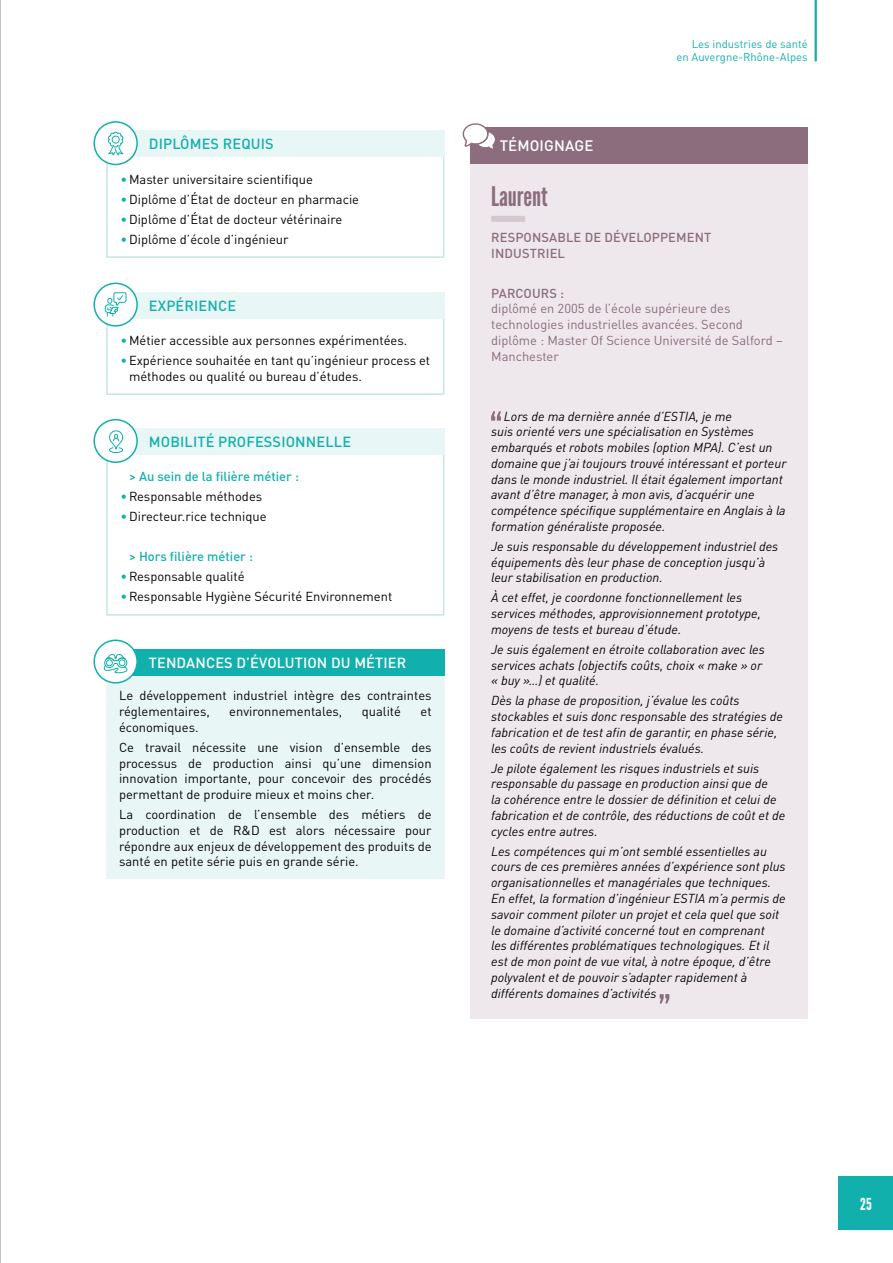
<style>
.page{position:relative;width:893px;height:1263px;background:#fff}
.page>*{position:absolute;margin:0;border:0;box-sizing:border-box;transform-origin:0 0}
.t1{font:27px "League Gothic";color:#8b6d7e}
.t2{font:16.5px "League Gothic";color:#fff}
.t3{font:500 15px "DIN Pro";letter-spacing:.01em;color:#fff}
.t4{font:500 14.55px "DIN Pro";letter-spacing:.01em;color:#12b0ac}
.t5{font:500 14.55px "DIN Pro";letter-spacing:.01em;color:#fff}
.t6{font:italic 12.9px/15.8px "DIN Pro";color:#040503}
.t7{font:12.9px/15.8px "DIN Pro";color:#040503}
.t8{font:12.9px/15.8px "DIN Pro";color:#8b6d7e}
.t9{font:500 12.9px/15.8px "DIN Pro";letter-spacing:.01em;color:#8b6d7e}
.t10{font:500 12.9px "DIN Pro";color:#12b0ac}
.t11{font:11.25px/13.5px "DIN Pro";color:#12b0ac;text-align:right}
.s1{color:#12b0ac}
</style>
<div class="page">
<hr style="left:815px;top:0;width:2px;height:61px;background:#12b0ac">
<div style="left:839px;top:1177px;width:54px;height:53px;background:#12b0ac"></div>
<div style="left:470px;top:161px;width:338px;height:858px;background:#eee8ec"></div>
<div style="left:491px;top:216px;width:34px;height:6px;background:#d5c7d0"></div>
<svg style="left:491px;top:411px;width:10px;height:10px"></svg>
<svg style="left:660px;top:994px;width:9px;height:9px"></svg>
<div style="left:470px;top:127px;width:338px;height:37px;background:#8b6d7e"></div>
<div style="left:106px;top:155px;width:338px;height:103px;border:2px solid #c6e5e4"></div>
<div style="left:106px;top:673px;width:338px;height:206px;background:#e9f6f6"></div>
<div style="left:106px;top:317px;width:338px;height:78px;border:2px solid #c6e5e4"></div>
<div style="left:106px;top:453px;width:338px;height:163px;border:2px solid #c6e5e4"></div>
<svg style="left:462px;top:123px;width:33px;height:26px"></svg>
<div style="left:106px;top:130px;width:338px;height:27px;background:#e9f6f6"></div>
<div style="left:106px;top:649px;width:338px;height:27px;background:#12b0ac"></div>
<div style="left:106px;top:292px;width:338px;height:27px;background:#e9f6f6"></div>
<div style="left:106px;top:428px;width:338px;height:27px;background:#e9f6f6"></div>
<div style="left:94px;top:122px;width:43px;height:42px;background:#fff;border-radius:50%"></div>
<svg style="left:108px;top:132px;width:16px;height:24px"></svg>
<div style="left:112px;top:136px;width:8px;height:8px;border:1px solid #12b0ac;border-radius:50%"></div>
<div style="left:93px;top:121px;width:45px;height:44px;border:2px solid #12b0ac;border-radius:50%"></div>
<div style="left:94px;top:640px;width:43px;height:43px;background:#fff;border-radius:50%"></div>
<svg style="left:94px;top:653px;width:34px;height:22px"></svg>
<div style="left:93px;top:639px;width:45px;height:44px;border:2px solid #12b0ac;border-radius:50%"></div>
<div style="left:94px;top:283px;width:43px;height:43px;background:#fff;border-radius:50%"></div>
<svg style="left:104px;top:292px;width:23px;height:24px"></svg>
<div style="left:93px;top:283px;width:45px;height:44px;border:2px solid #12b0ac;border-radius:50%"></div>
<div style="left:94px;top:420px;width:43px;height:42px;background:#fff;border-radius:50%"></div>
<div style="left:109px;top:430px;width:14px;height:19px;border:1px solid #12b0ac;border-radius:7px"></div>
<svg style="left:109px;top:434px;width:15px;height:19px"></svg>
<div style="left:93px;top:419px;width:45px;height:44px;border:2px solid #12b0ac;border-radius:50%"></div>
<hr style="left:0;top:0;width:1px;height:1263px;background:#888787">
<p class="t4" style="left:149px;top:139px;width:126px">DIPLÔMES REQUIS</p>
<p class="t7" style="left:121px;top:173px;width:194px"><span class="s1">•</span> Master universitaire scientifique</p>
<p class="t7" style="left:121px;top:193px;width:240px"><span class="s1">•</span> Diplôme d’État de docteur en pharmacie</p>
<p class="t7" style="left:121px;top:213px;width:223px"><span class="s1">•</span> Diplôme d’État de docteur vétérinaire</p>
<p class="t7" style="left:121px;top:233px;width:170px"><span class="s1">•</span> Diplôme d’école d’ingénieur</p>
<p class="t4" style="left:149px;top:300px;width:89px">EXPÉRIENCE</p>
<p class="t7" style="left:121px;top:334px;width:288px"><span class="s1">•</span> Métier accessible aux personnes expérimentées.</p>
<p class="t7" style="left:129px;top:354px;width:303px;text-indent:-9px"><span class="s1">•</span> Expérience souhaitée en tant qu’ingénieur process et méthodes ou qualité ou bureau d’études.</p>
<p class="t4" style="left:149px;top:437px;width:204px">MOBILITÉ PROFESSIONNELLE</p>
<p class="t10" style="left:129px;top:472px;width:171px">&gt; Au sein de la filière métier :</p>
<p class="t7" style="left:121px;top:490px;width:143px"><span class="s1">•</span> Responsable méthodes</p>
<p class="t7" style="left:121px;top:510px;width:147px"><span class="s1">•</span> Directeur.rice technique</p>
<p class="t10" style="left:129px;top:552px;width:125px">&gt; Hors filière métier :</p>
<p class="t7" style="left:121px;top:570px;width:126px"><span class="s1">•</span> Responsable qualité</p>
<p class="t7" style="left:121px;top:590px;width:273px"><span class="s1">•</span> Responsable Hygiène Sécurité Environnement</p>
<p class="t5" style="left:149px;top:657px;width:259px">TENDANCES D’ÉVOLUTION DU MÉTIER</p>
<p class="t7" style="left:119px;top:689px;width:314px">Le développement industriel intègre des contraintes réglementaires,</p>
<p class="t7" style="left:229px;top:705px;width:115px">environnementales,</p>
<p class="t7" style="left:362px;top:705px;width:41px">qualité</p>
<p class="t7" style="left:421px;top:705px;width:13px">et</p>
<p class="t7" style="left:119px;top:719px;width:314px;line-height:20px">économiques.<br>Ce travail nécessite une vision d’ensemble des</p>
<p class="t7" style="left:119px;top:757px;width:314px;text-align:justify">processus de production ainsi qu’une dimension innovation importante, pour concevoir des procédés permettant de produire mieux et moins cher.</p>
<p class="t7" style="left:119px;top:808px;width:314px;text-align:justify">La coordination de l’ensemble des métiers de production et de R&amp;D est alors nécessaire pour répondre aux enjeux de développement des produits de santé en petite série puis en grande série.</p>
<p class="t3" style="left:500px;top:140px;width:95px">TÉMOIGNAGE</p>
<p class="t11" style="left:676px;top:39px;width:133px">Les industries de santé<br>en Auvergne-Rhône-Alpes</p>
<h1 class="t1" style="left:491px;top:187px;width:58px">Laurent</h1>
<p class="t9" style="left:491px;top:231px;width:222px">RESPONSABLE DE DÉVELOPPEMENT<br>INDUSTRIEL</p>
<p class="t9" style="left:491px;top:287px;width:74px">PARCOURS :</p>
<p class="t8" style="left:491px;top:302px;width:293px">diplômé en 2005 de l’école supérieure des technologies industrielles avancées. Second diplôme : Master Of Science Université de Salford – Manchester</p>
<p class="t6" style="left:491px;top:410px;width:297px;text-indent:13px">Lors de ma dernière année d’ESTIA, je me<br>suis orienté vers une spécialisation en Systèmes embarqués et robots mobiles (option MPA). C’est un domaine que j’ai toujours trouvé intéressant et porteur dans le monde industriel. Il était également important avant d’être manager, à mon avis, d’acquérir une compétence spécifique supplémentaire en Anglais à la formation généraliste proposée.</p>
<p class="t6" style="left:491px;top:540px;width:289px">Je suis responsable du développement industriel des équipements dès leur phase de conception jusqu’à leur stabilisation en production.</p>
<p class="t6" style="left:491px;top:591px;width:271px">À cet effet, je coordonne fonctionnellement les services méthodes, approvisionnement prototype, moyens de tests et bureau d’étude.</p>
<p class="t6" style="left:491px;top:643px;width:275px">Je suis également en étroite collaboration avec les services achats (objectifs coûts, choix « make » or « buy »…) et qualité.</p>
<p class="t6" style="left:491px;top:694px;width:293px">Dès la phase de proposition, j’évalue les coûts stockables et suis donc responsable des stratégies de fabrication et de test afin de garantir, en phase série, les coûts de revient industriels évalués.</p>
<p class="t6" style="left:491px;top:762px;width:296px">Je pilote également les risques industriels et suis responsable du passage en production ainsi que de<br>la cohérence entre le dossier de définition et celui de fabrication et de contrôle, des réductions de coût et de cycles entre autres.</p>
<p class="t6" style="left:491px;top:845px;width:296px">Les compétences qui m’ont semblé essentielles au cours de ces premières années d’expérience sont plus organisationnelles et managériales que techniques.<br>En effet, la formation d’ingénieur ESTIA m’a permis de savoir comment piloter un projet et cela quel que soit le domaine d’activité concerné tout en comprenant<br>les différentes problématiques technologiques. Et il est de mon point de vue vital, à notre époque, d’être polyvalent et de pouvoir s’adapter rapidement à différents domaines d’activités</p>
<p class="t2" style="left:860px;top:1198px;width:13px">25</p>
</div>
